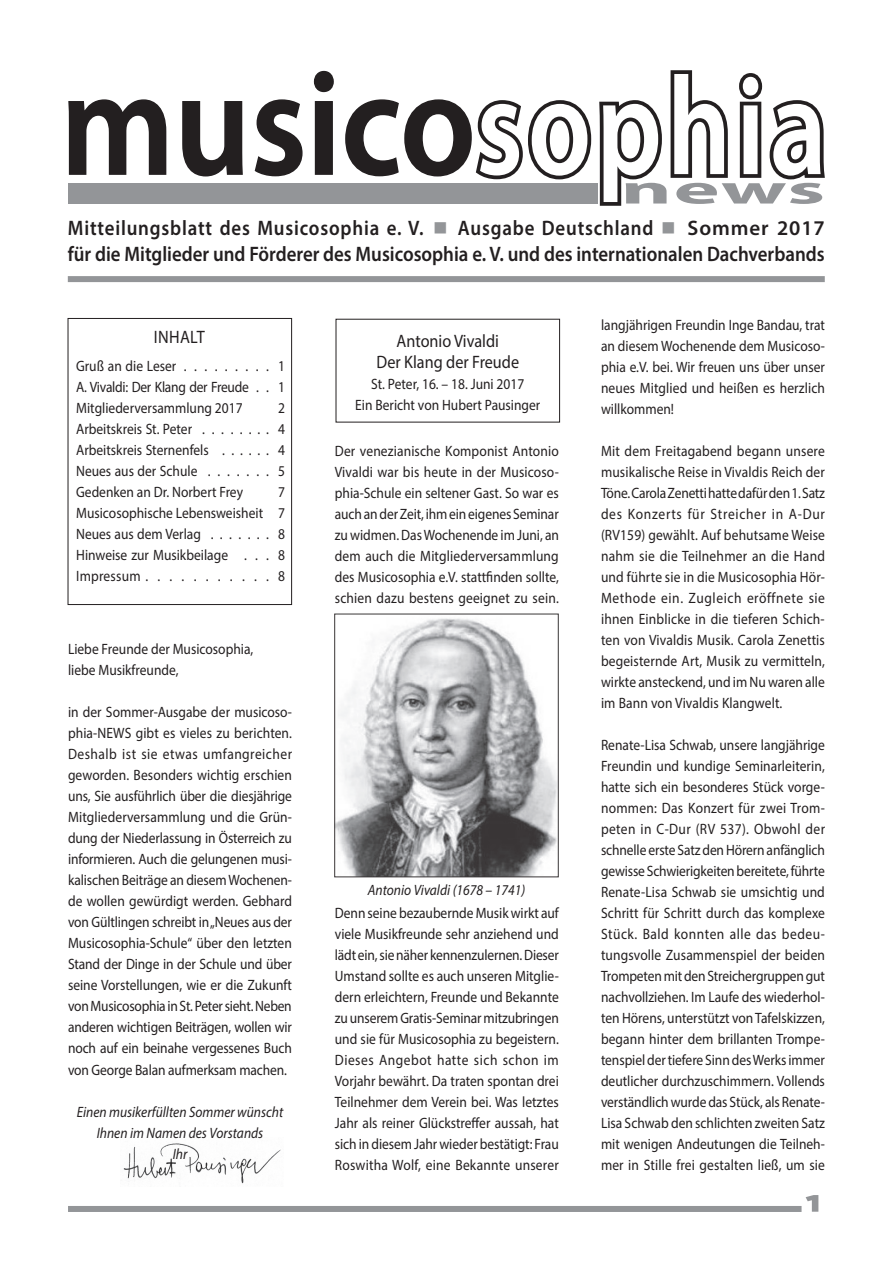
<style>
.page{position:relative;width:893px;height:1263px;background:#fff}
.page>*{position:absolute;margin:0;border:0;box-sizing:border-box;transform-origin:0 0}
.t1{font:600 148.5px "Myriad Pro";color:#231f20;scale:.9 1}
.t2{font:700 41.4px "Myriad Pro";color:#939598;scale:2.1 1}
.t3{font:600 21px/25.2px "Myriad Pro";color:#231f20;text-align:right}
.t4{font:600 21px "Myriad Pro";letter-spacing:.045em;color:#231f20;scale:.9 1}
.t5{font:21px "Myriad Pro";color:#939598;scale:2 1}
.t6{font:18px/21px "Myriad Pro";color:#231f20;text-align:center;scale:.9 1}
.t7{font:15px/21px "Myriad Pro";color:#231f20;text-align:justify;scale:.9 1}
.t8{font:italic 15px/21px "Myriad Pro";color:#231f20;text-align:center;scale:.9 1}
.s1{font-size:141px;color:#fff}
.s2{color:#939598}
</style>
<div class="page">
<svg style="left:684px;top:282px;width:140px;height:1px"></svg>
<img style="left:123px;top:1143px;width:158px;height:41px">
<div style="left:68px;top:276px;width:757px;height:6px;background:#939598"></div>
<div style="left:68px;top:318px;width:224px;height:287px;border:1px solid #231f20"></div>
<svg style="left:805px;top:1195px;width:14px;height:17px"></svg>
<div style="left:68px;top:1206px;width:733px;height:6px;background:#939598"></div>
<svg style="left:68px;top:99px;width:99px;height:76px"></svg>
<svg style="left:182px;top:101px;width:61px;height:76px"></svg>
<svg style="left:254px;top:99px;width:49px;height:78px"></svg>
<svg style="left:313px;top:70px;width:21px;height:105px"></svg>
<svg style="left:345px;top:70px;width:480px;height:136px"></svg>
<div style="left:68px;top:183px;width:529px;height:21px;background:#939598"></div>
<img style="left:336px;top:618px;width:220px;height:257px">
<h1 class="t1" style="left:61px;top:30px;width:853px">musico<span class="s1">sophia</span></h1>
<h2 class="t2" style="left:621px;top:163px;width:99px">news</h2>
<h3 class="t4" style="left:68px;top:215px;width:423px">Mitteilungsblatt des Musicosophia e. V. <span class="s2">■</span></h3>
<h3 class="t4" style="left:458px;top:215px;width:244px">Ausgabe Deutschland <span class="s2">■</span></h3>
<h3 class="t3" style="left:68px;top:215px;width:758px">Sommer 2017<br>für die Mitglieder und Förderer des Musicosophia e. V. und des internationalen Dachverbands</h3>
<p class="t6" style="left:154px;top:327px;width:58px">INHALT</p>
<p class="t6" style="left:376px;top:330px;width:160px">Antonio Vivaldi<br>Der Klang der Freude</p>
<p class="t7" style="left:355px;top:374px;width:207px;text-align:center">St. Peter, 16. – 18. Juni 2017<br>Ein Bericht von Hubert Pausinger</p>
<p class="t7" style="left:76px;top:356px;width:216px;text-align:left">Gruß an die Leser . . . . . . . . .<br>A. Vivaldi: Der Klang der Freude . .<br>Mitgliederversammlung 2017<br>Arbeitskreis St. Peter . . . . . . . .<br>Arbeitskreis Sternenfels . . . . . .<br>Neues aus der Schule . . . . . . .<br>Gedenken an Dr. Norbert Frey<br>Musicosophische Lebensweisheit<br>Neues aus dem Verlag . . . . . . .<br>Hinweise zur Musikbeilage . . .<br>Impressum . . . . . . . . . . .</p>
<p class="t7" style="left:278px;top:356px;width:9px">1<br>1<br>2<br>4<br>4<br>5<br>7<br>7<br>8<br>8<br>8</p>
<p class="t7" style="left:335px;top:440px;width:250px">Der venezianische Komponist Antonio Vivaldi war bis heute in der Musicoso&shy;phia-Schule ein seltener Gast. So war es auch an der Zeit, ihm ein eigenes Seminar zu widmen. Das Wochenende im Juni, an dem auch die Mitgliederversammlung des Musicosophia e.V. stattfinden sollte, schien dazu bestens geeignet zu sein.</p>
<p class="t7" style="left:68px;top:639px;width:207px">Liebe Freunde der Musicosophia, liebe Musikfreunde,</p>
<p class="t7" style="left:68px;top:702px;width:250px">in der Sommer-Ausgabe der musicoso&shy;phia-NEWS gibt es vieles zu berichten.<br>Deshalb ist sie etwas umfangreicher geworden. Besonders wichtig erschien uns, Sie ausführlich über die diesjährige Mitgliederversammlung und die Grün&shy;dung der Niederlassung in Österreich zu informieren. Auch die gelungenen musi&shy;kalischen Beiträge an diesem Wochenen&shy;de wollen gewürdigt werden. Gebhard von Gültlingen schreibt in „Neues aus der Musicosophia-Schule“ über den letzten Stand der Dinge in der Schule und über seine Vorstellungen, wie er die Zukunft von Musicosophia in St. Peter sieht. Neben anderen wichtigen Beiträgen, wollen wir noch auf ein beinahe vergessenes Buch von George Balan aufmerksam machen.</p>
<p class="t8" style="left:77px;top:1101px;width:231px">Einen musikerfüllten Sommer wünscht<br>Ihnen im Namen des Vorstands<br>Ihr</p>
<p class="t8" style="left:368px;top:879px;width:176px">Antonio Vivaldi (1678 – 1741)</p>
<p class="t7" style="left:335px;top:902px;width:250px">Denn seine bezaubernde Musik wirkt auf viele Musikfreunde sehr anziehend und lädt ein, sie näher kennenzulernen. Dieser Umstand sollte es auch unseren Mitglie&shy;dern erleichtern, Freunde und Bekannte zu unserem Gratis-Seminar mitzubringen und sie für Musicosophia zu begeistern.<br>Dieses Angebot hatte sich schon im Vorjahr bewährt. Da traten spontan drei Teilnehmer dem Verein bei. Was letztes Jahr als reiner Glückstreffer aussah, hat sich in diesem Jahr wieder bestätigt: Frau Roswitha Wolf, eine Bekannte unserer</p>
<p class="t7" style="left:601px;top:314px;width:250px">langjährigen Freundin Inge Bandau, trat an diesem Wochenende dem Musicoso&shy;phia e.V. bei. Wir freuen uns über unser neues Mitglied und heißen es herzlich willkommen!</p>
<p class="t7" style="left:601px;top:440px;width:250px">Mit dem Freitagabend begann unsere musikalische Reise in Vivaldis Reich der Töne. Carola Zenetti hatte dafür den 1. Satz des Konzerts für Streicher in A-Dur (RV159) gewählt. Auf behutsame Weise nahm sie die Teilnehmer an die Hand und führte sie in die Musicosophia Hör-Methode ein. Zugleich eröffnete sie ihnen Einblicke in die tieferen Schich&shy;ten von Vivaldis Musik. Carola Zenettis begeisternde Art, Musik zu vermitteln, wirkte ansteckend, und im Nu waren alle im Bann von Vivaldis Klangwelt.</p>
<p class="t7" style="left:601px;top:734px;width:250px">Renate-Lisa Schwab, unsere langjährige Freundin und kundige Seminarleiterin, hatte sich ein besonderes Stück vorge&shy;nommen: Das Konzert für zwei Trom&shy;peten in C-Dur (RV 537). Obwohl der schnelle erste Satz den Hörern anfänglich gewisse Schwierigkeiten bereitete, führte Renate-Lisa Schwab sie umsichtig und Schritt für Schritt durch das komplexe Stück. Bald konnten alle das bedeu&shy;tungsvolle Zusammenspiel der beiden Trompeten mit den Streichergruppen gut nachvollziehen. Im Laufe des wiederhol&shy;ten Hörens, unterstützt von Tafelskizzen, begann hinter dem brillanten Trompe&shy;tenspiel der tiefere Sinn des Werks immer deutlicher durchzuschimmern. Vollends verständlich wurde das Stück, als Renate-Lisa Schwab den schlichten zweiten Satz mit wenigen Andeutungen die Teilneh&shy;mer in Stille frei gestalten ließ, um sie</p>
<h3 class="t5" style="left:803px;top:1190px;width:12px">1</h3>
</div>
